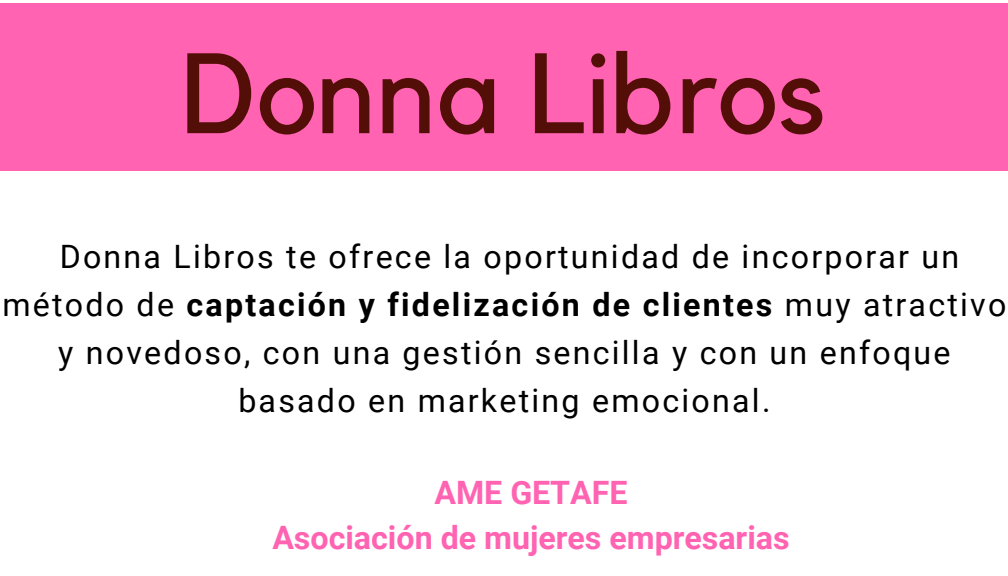
<style>
.page{position:relative;width:1008px;height:576px;background:#fff}
.page>*{position:absolute;margin:0;border:0;box-sizing:border-box;transform-origin:0 0}
.t1{font:112.8px "Kollektif";color:#540e08}
.t2{font:32px/48px "Roboto";letter-spacing:.07em;color:#000;text-align:center}
.t3{font:700 32px/44.8px "Roboto";color:#ff63b1;text-align:center}
.s1{font-weight:700}
</style>
<div class="page">
<div style="left:0;top:3px;width:1008px;height:168px;background:#ff63b1"></div>
<h1 class="t1" style="left:181px;top:42px;width:647px">Donna Libros</h1>
<p class="t2" style="left:2px;top:233px;width:1006px">Donna Libros te ofrece la oportunidad de incorporar un método de <span class="s1">captación y fidelización de clientes</span> muy atractivo y novedoso, con una gestión sencilla y con un enfoque basado en marketing emocional.</p>
<p class="t3" style="left:272px;top:471px;width:519px">AME GETAFE<br>Asociación de mujeres empresarias</p>
</div>
